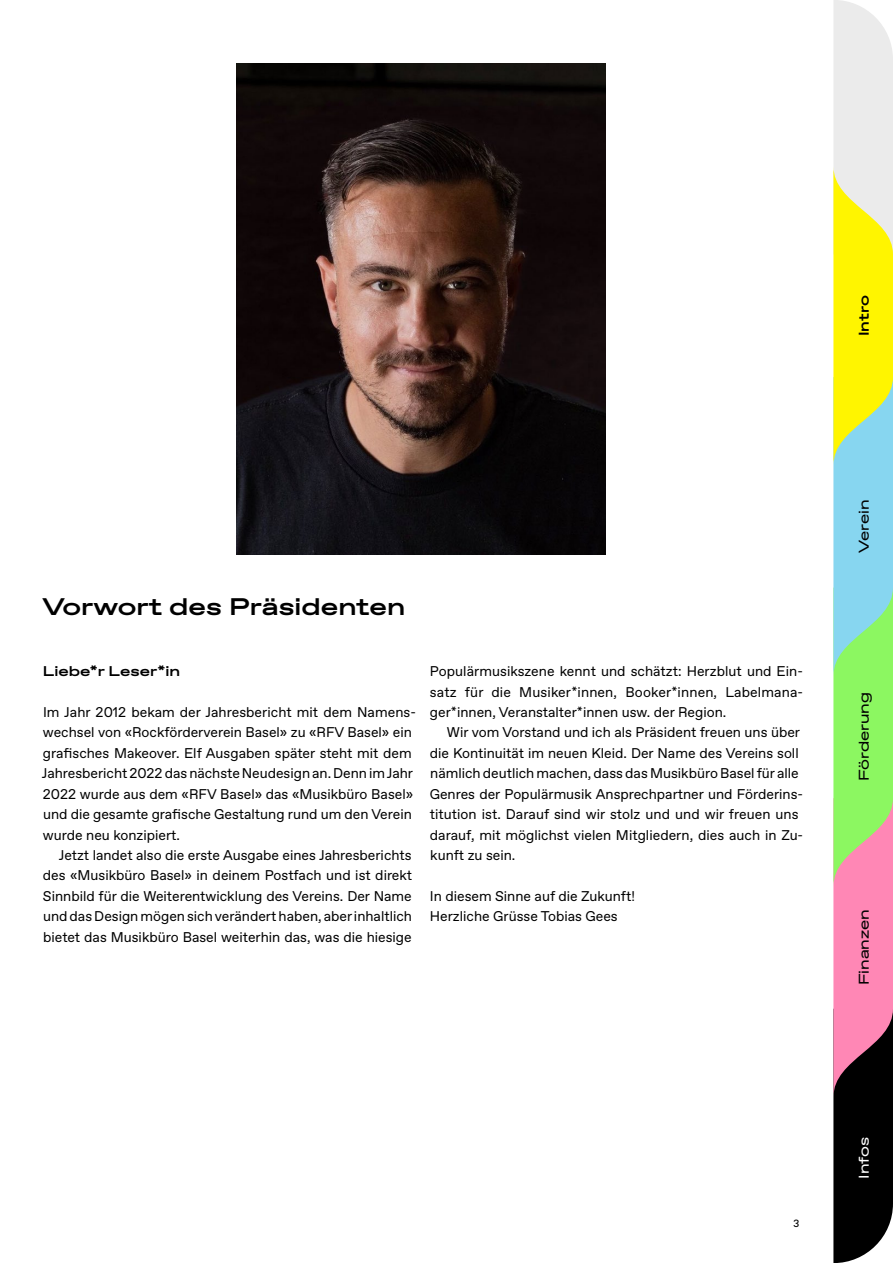
<style>
.page{position:relative;width:893px;height:1263px;background:#fff}
.page>*{position:absolute;margin:0;border:0;box-sizing:border-box;transform-origin:0 0}
.t1{font:700 24px "ABC Favorit Expanded";color:#000}
.t2{font:14.1px/20.4px "ABC Favorit";color:#000}
.t3{font:14.1px "ABC Favorit Expanded";color:#000}
.t4{font:700 14.1px "ABC Favorit Expanded";color:#000}
.t5{font:14.1px "ABC Favorit Expanded";color:#fff}
.t6{font:10.5px "ABC Favorit Mono";color:#000}
</style>
<div class="page">
<svg style="left:833px;top:0;width:60px;height:1263px"></svg>
<img style="left:236px;top:64px;width:370px;height:490px">
<p class="t4" style="left:855px;top:336px;width:42px;rotate:-90deg">Intro</p>
<h1 class="t1" style="left:43px;top:592px;width:364px">Vorwort des Präsidenten</h1>
<p class="t4" style="left:43px;top:663px;width:139px">Liebe*r Leser*in</p>
<p class="t2" style="left:42px;top:702px;width:376px">Im Jahr 2012 bekam der Jahresbericht mit dem Namens&shy;wechsel von «Rockförderverein Basel» zu «RFV Basel» ein grafisches Makeover. Elf Ausgaben später steht mit dem Jahresbericht 2022 das nächste Neudesign an. Denn im Jahr 2022 wurde aus dem «RFV Basel» das «Musikbüro Basel» und die gesamte grafische Gestaltung rund um den Verein wurde neu konzipiert.</p>
<p class="t2" style="left:43px;top:845px;width:371px;text-align:justify;text-indent:16px">Jetzt landet also die erste Ausgabe eines Jahresberichts des «Musikbüro Basel» in deinem Postfach und ist direkt Sinnbild für die Weiterentwicklung des Vereins. Der Name und das Design mögen sich verändert haben, aber inhaltlich bietet das Musikbüro Basel weiterhin das, was die hiesige</p>
<p class="t2" style="left:430px;top:661px;width:375px;text-align:justify">Populärmusikszene kennt und schätzt: Herzblut und Ein&shy;satz für die Musiker*innen, Booker*innen, Labelmana&shy;ger*innen, Veranstalter*innen usw. der Region.</p>
<p class="t2" style="left:430px;top:723px;width:375px;text-indent:17px">Wir vom Vorstand und ich als Präsident freuen uns über die Kontinuität im neuen Kleid. Der Name des Vereins soll nämlich deutlich machen, dass das Musikbüro Basel für alle Genres der Populärmusik Ansprechpartner und Förderins&shy;titution ist. Darauf sind wir stolz und und wir freuen uns darauf, mit möglichst vielen Mitgliedern, dies auch in Zu&shy;kunft zu sein.</p>
<p class="t2" style="left:430px;top:886px;width:207px">In diesem Sinne auf die Zukunft!<br>Herzliche Grüsse Tobias Gees</p>
<p class="t3" style="left:855px;top:553px;width:55px;rotate:-90deg">Verein</p>
<p class="t3" style="left:855px;top:781px;width:91px;rotate:-90deg">Förderung</p>
<p class="t3" style="left:855px;top:985px;width:78px;rotate:-90deg">Finanzen</p>
<p class="t6" style="left:793px;top:1217px;width:8px">3</p>
<p class="t5" style="left:855px;top:1178px;width:43px;rotate:-90deg">Infos</p>
</div>
